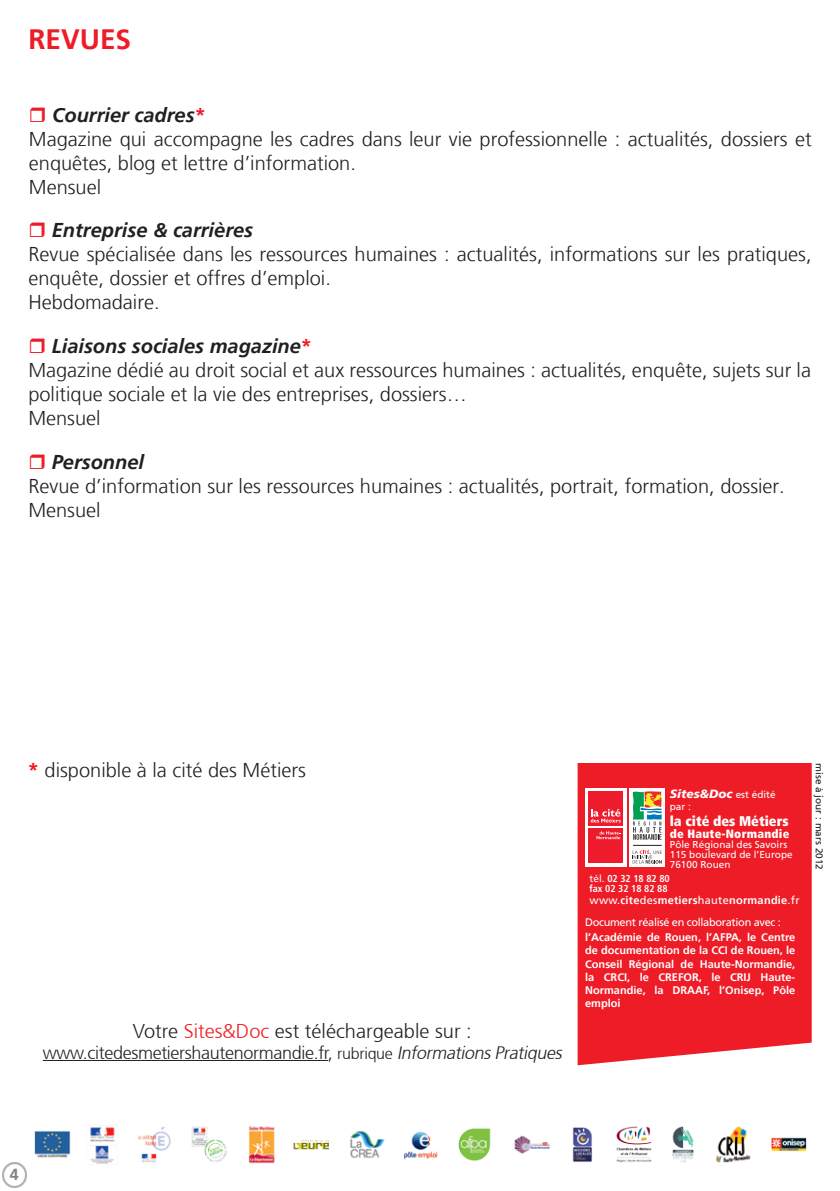
<style>
.page{position:relative;width:840px;height:1191px;background:#fff}
.page>*{position:absolute;margin:0;border:0;box-sizing:border-box;transform-origin:0 0}
.t1{font:700 28px "Frutiger";color:#ee1c27}
.t2{font:300 20px/24px "Frutiger";color:#231f20}
.t3{font:italic 700 20px "Frutiger";color:#231f20}
.t4{font:300 20px "Frutiger 45";color:#231f20}
.t5{font:300 18px "Frutiger 45";letter-spacing:-.02em;color:#231f20}
.t6{font:700 16px "Frutiger";color:#808285}
.t7{font:900 condensed 14px "Frutiger";color:#fff}
.t8{font:italic 900 12px "Frutiger";color:#fff}
.t9{font:900 condensed 12px "Frutiger";letter-spacing:.02em;color:#fff}
.t10{font:700 11px/13.2px "Frutiger 65";color:#fff;text-align:justify}
.t11{font:11px "Frutiger";letter-spacing:-.03em;color:#fff}
.t12{font:700 11px "Frutiger 65";letter-spacing:.02em;color:#fff}
.t13{font:10px "Frutiger";color:#fff}
.t14{font:700 condensed 10px "Frutiger";color:#fff}
.t15{font:10px "Frutiger 55 Roman";color:#231f20}
.t16{font:10px "Frutiger 55 Roman";color:#fff}
.s1{font-style:normal;color:#ee1c27}
.s2{font-weight:700;color:#ee1c27}
.s3{color:#ee1d23}
.s4{font-size:16px}
.s5{font-style:italic}
.s6{font-family:"Frutiger 55 Roman";font-weight:400;font-style:normal;font-size:10px}
.s7{font-weight:400;font-stretch:normal}
.s8{font-family:"Frutiger";font-weight:400}
</style>
<div class="page">
<img style="left:34px;top:1126px;width:773px;height:38px">
<div style="left:577px;top:763px;width:234px;height:302px;background:#ee1c27"></div>
<div style="left:585px;top:788px;width:41px;height:79px;background:#fff"></div>
<svg style="left:628px;top:788px;width:36px;height:79px"></svg>
<svg style="left:632px;top:791px;width:29px;height:48px"></svg>
<svg style="left:632px;top:845px;width:29px;height:18px"></svg>
<div style="left:588px;top:791px;width:34px;height:35px;background:#ee1b2d"></div>
<svg style="left:590px;top:809px;width:30px;height:13px"></svg>
<div style="left:588px;top:828px;width:34px;height:35px;background:#ee1b2d"></div>
<svg style="left:596px;top:831px;width:24px;height:8px"></svg>
<hr style="left:43px;top:1060px;width:285px;height:1px;background:#231f20">
<img style="left:2px;top:1162px;width:25px;height:25px">
<p class="t1" style="left:28px;top:23px;width:104px">REVUES</p>
<p class="t3" style="left:52px;top:103px;width:155px">Courrier cadres<span class="s1">*</span></p>
<p class="t2" style="left:29px;top:127px;width:783px">Magazine qui accompagne les cadres dans leur vie professionnelle : actualités, dossiers et enquêtes, blog et lettre d’information.</p>
<p class="t2" style="left:29px;top:175px;width:74px">Mensuel</p>
<p class="t3" style="left:52px;top:219px;width:203px">Entreprise &amp; carrières</p>
<p class="t2" style="left:28px;top:243px;width:784px">Revue spécialisée dans les ressources humaines : actualités, informations sur les pratiques, enquête, dossier et offres d’emploi.</p>
<p class="t2" style="left:28px;top:291px;width:133px">Hebdomadaire.</p>
<p class="t3" style="left:52px;top:334px;width:262px">Liaisons sociales magazine<span class="s1">*</span></p>
<p class="t2" style="left:28px;top:358px;width:783px">Magazine dédié au droit social et aux ressources humaines : actualités, enquête, sujets sur la politique sociale et la vie des entreprises, dossiers…</p>
<p class="t2" style="left:28px;top:406px;width:74px">Mensuel</p>
<p class="t3" style="left:52px;top:450px;width:94px">Personnel</p>
<p class="t2" style="left:28px;top:474px;width:757px">Revue d’information sur les ressources humaines : actualités, portrait, formation, dossier.</p>
<p class="t2" style="left:28px;top:498px;width:74px">Mensuel</p>
<p class="t2" style="left:28px;top:758px;width:279px"><span class="s2">*</span> disponible à la cité des Métiers</p>
<p class="t4" style="left:133px;top:1019px;width:340px">Votre <span class="s3">Sites&amp;Doc</span> est téléchargeable sur :</p>
<p class="t5" style="left:43px;top:1042px;width:524px">www.citedesmetiershautenormandie.fr, <span class="s4">rubrique</span> <span class="s5">InformationsPratiques</span></p>
<p class="t8" style="left:669px;top:786px;width:107px">Sites&amp;Doc <span class="s6">est édité</span></p>
<p class="t16" style="left:669px;top:800px;width:23px">par :</p>
<p class="t7" style="left:669px;top:812px;width:120px">la cité des Métiers</p>
<p class="t9" style="left:669px;top:826px;width:121px">de Haute-Normandie</p>
<p class="t13" style="left:669px;top:838px;width:119px">Pôle Régional des Savoirs</p>
<p class="t13" style="left:669px;top:848px;width:124px">115 boulevard de l’Europe</p>
<p class="t13" style="left:669px;top:858px;width:62px">76100 Rouen</p>
<p class="t14" style="left:589px;top:872px;width:82px"><span class="s7">tél.</span> 02 32 18 82 80</p>
<p class="t14" style="left:589px;top:882px;width:79px">fax 02 32 18 82 88</p>
<p class="t12" style="left:589px;top:893px;width:211px"><span class="s8">www.</span>cite<span class="s8">des</span>metiers<span class="s8">haute</span>normandie<span class="s8">.fr</span></p>
<p class="t10" style="left:585px;top:931px;width:211px">l’Académie de Rouen, l’AFPA, le Centre de documentation de la CCI de Rouen, le Conseil Régional de Haute-Normandie, la CRCI, le CREFOR, le CRIJ Haute-Normandie, la DRAAF, l’Onisep, Pôle emploi</p>
<p class="t11" style="left:585px;top:916px;width:197px">Document réalisé en collaboration avec :</p>
<p class="t15" style="left:824px;top:763px;width:108px;rotate:90deg">mise à jour : mars 2012</p>
<p class="t6" style="left:10px;top:1165px;width:10px">4</p>
</div>
